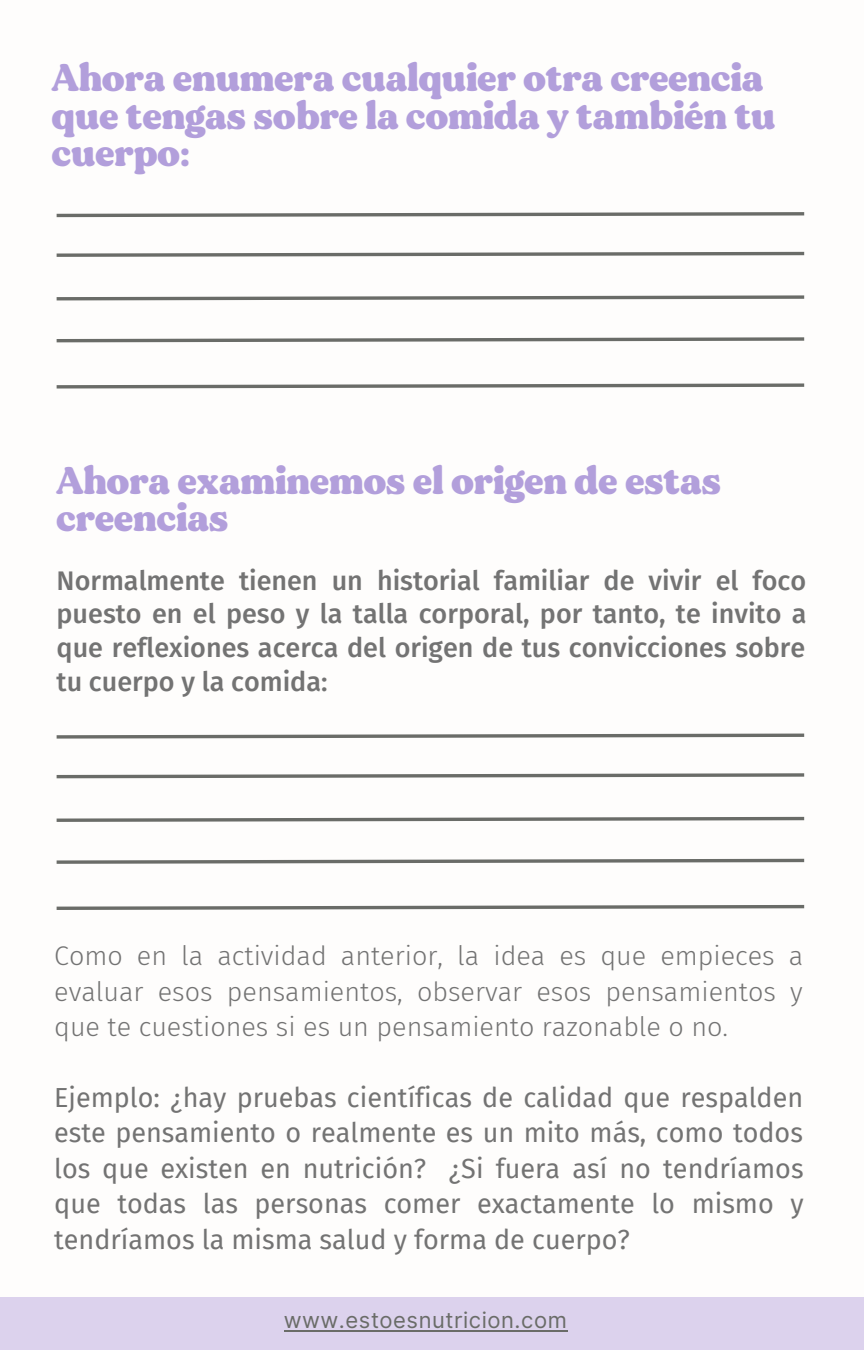
<style>
.page{position:relative;width:864px;height:1350px;background:#fff}
.page>*{position:absolute;margin:0;border:0;box-sizing:border-box;transform-origin:0 0}
.t1{font:38.7px/37.4px "MADE Gentle";color:#b29fdb}
.t2{font:27px/35.6px "Fira Sans";color:#737373;text-align:justify}
.t3{font:500 27px/33.8px "Fira Sans";color:#737373;text-align:justify}
.t4{font:300 27px/35.6px "Fira Sans";color:#737373;text-align:justify}
.t5{font:22.05px "Inter";letter-spacing:.025em;color:#6a6c68}
</style>
<div class="page">
<div style="left:0;top:1297px;width:864px;height:53px;background:#dcd2ed"></div>
<hr style="left:284px;top:1330px;width:283px;height:2px;background:#6a6c68">
<svg style="left:56px;top:212px;width:749px;height:6px"></svg>
<svg style="left:56px;top:251px;width:749px;height:6px"></svg>
<svg style="left:56px;top:295px;width:749px;height:6px"></svg>
<svg style="left:56px;top:337px;width:749px;height:6px"></svg>
<svg style="left:56px;top:383px;width:749px;height:6px"></svg>
<svg style="left:56px;top:733px;width:749px;height:6px"></svg>
<svg style="left:56px;top:773px;width:749px;height:6px"></svg>
<svg style="left:56px;top:816px;width:749px;height:6px"></svg>
<svg style="left:56px;top:858px;width:749px;height:6px"></svg>
<svg style="left:56px;top:904px;width:749px;height:6px"></svg>
<h1 class="t1" style="left:52px;top:60px;width:725px">Ahora enumera cualquier otra creencia que tengas sobre la comida y también tu cuerpo:</h1>
<h1 class="t1" style="left:57px;top:463px;width:666px">Ahora examinemos el origen de estas creencias</h1>
<p class="t3" style="left:57px;top:564px;width:752px">Normalmente tienen un historial familiar de vivir el foco puesto en el peso y la talla corporal, por tanto, te invito a que reflexiones acerca del origen de tus convicciones sobre tu cuerpo y la comida:</p>
<p class="t4" style="left:54px;top:938px;width:751px">Como en la actividad anterior, la idea es que empieces a evaluar esos pensamientos, observar esos pensamientos y que te cuestiones si es un pensamiento razonable o no.</p>
<p class="t2" style="left:54px;top:1080px;width:751px">Ejemplo: ¿hay pruebas científicas de calidad que respalden este pensamiento o realmente es un mito más, como todos los que existen en nutrición? ¿Si fuera así no tendríamos que todas las personas comer exactamente lo mismo y tendríamos la misma salud y forma de cuerpo?</p>
<p class="t5" style="left:284px;top:1307px;width:285px">www.estoesnutricion.com</p>
</div>
